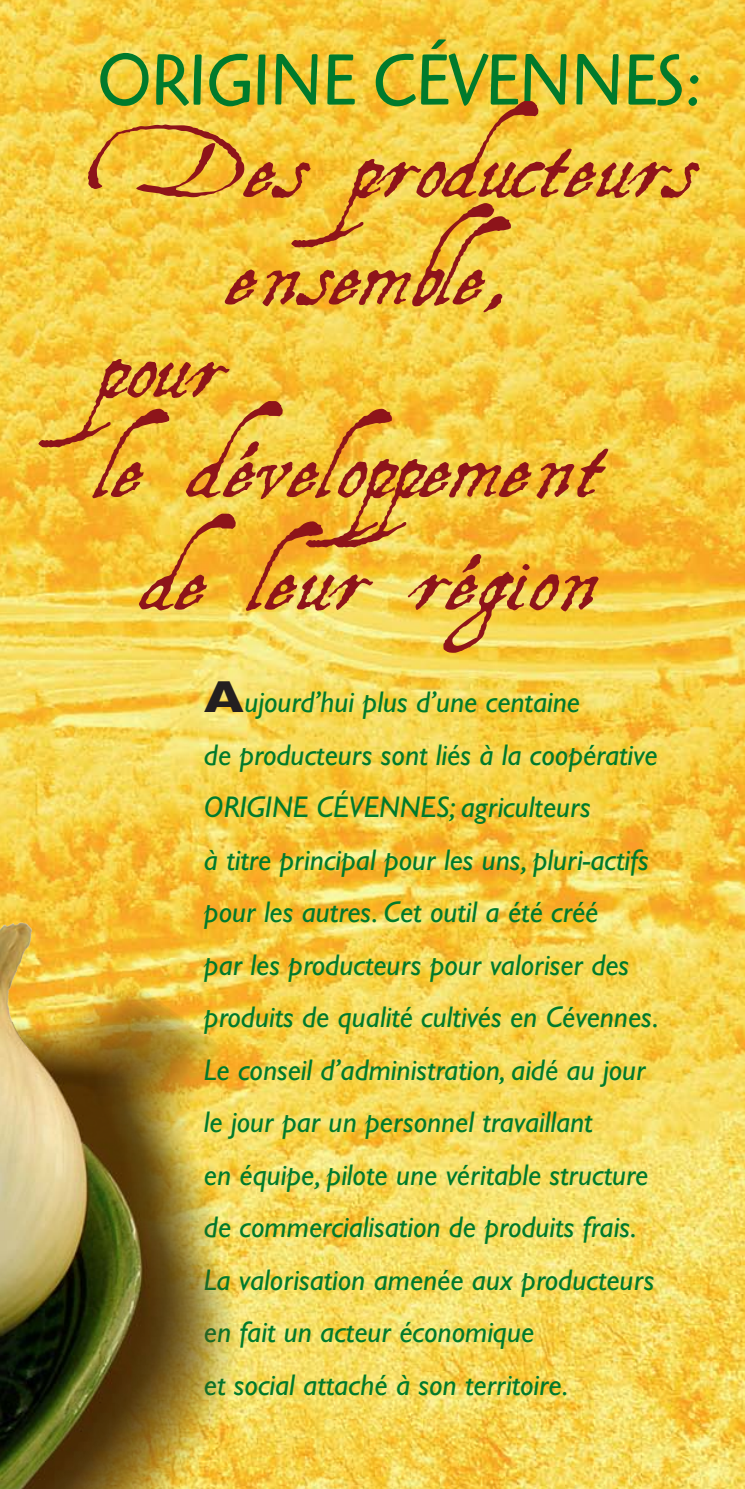
<style>
.page{position:relative;width:745px;height:1489px;background:#fff}
.page>*{position:absolute;margin:0;border:0;box-sizing:border-box;transform-origin:0 0}
.t1{font:89.25px "Aquiline Two";color:#8d141a;scale:1.18 1}
.t2{font:75px "Highlander";color:#007a2c;scale:.9 1}
.t3{font:italic 30px "Gill Sans";color:#007a2c}
.s1{font-weight:800;font-style:normal;font-size:45px;color:#231f20}
</style>
<div class="page">
<img style="left:0;top:0;width:744px;height:1488px">
<img style="left:0;top:875px;width:356px;height:613px">
<p class="t2" style="left:97px;top:37px;width:671px">ORIGINE CÉVENNES:</p>
<p class="t1" style="left:97px;top:114px;width:508px">Des producteurs</p>
<p class="t1" style="left:227px;top:221px;width:246px">ensemble,</p>
<p class="t1" style="left:97px;top:314px;width:108px">pour</p>
<p class="t1" style="left:97px;top:414px;width:429px">le développement</p>
<p class="t1" style="left:141px;top:526px;width:390px">de leur région</p>
<p class="t3" style="left:204px;top:684px;width:377px"><span class="s1">A</span>ujourd’hui plus d’une centaine</p>
<p class="t3" style="left:204px;top:737px;width:455px">de producteurs sont liés à la coopérative</p>
<p class="t3" style="left:204px;top:789px;width:388px">ORIGINE CÉVENNES; agriculteurs</p>
<p class="t3" style="left:204px;top:842px;width:446px">à titre principal pour les uns, pluri-actifs</p>
<p class="t3" style="left:204px;top:894px;width:395px">pour les autres. Cet outil a été créé</p>
<p class="t3" style="left:204px;top:947px;width:426px">par les producteurs pour valoriser des</p>
<p class="t3" style="left:204px;top:999px;width:456px">produits de qualité cultivés en Cévennes.</p>
<p class="t3" style="left:204px;top:1052px;width:443px">Le conseil d’administration, aidé au jour</p>
<p class="t3" style="left:204px;top:1104px;width:390px">le jour par un personnel travaillant</p>
<p class="t3" style="left:204px;top:1157px;width:445px">en équipe, pilote une véritable structure</p>
<p class="t3" style="left:204px;top:1209px;width:434px">de commercialisation de produits frais.</p>
<p class="t3" style="left:204px;top:1262px;width:451px">La valorisation amenée aux producteurs</p>
<p class="t3" style="left:204px;top:1314px;width:331px">en fait un acteur économique</p>
<p class="t3" style="left:204px;top:1367px;width:365px">et social attaché à son territoire.</p>
</div>
